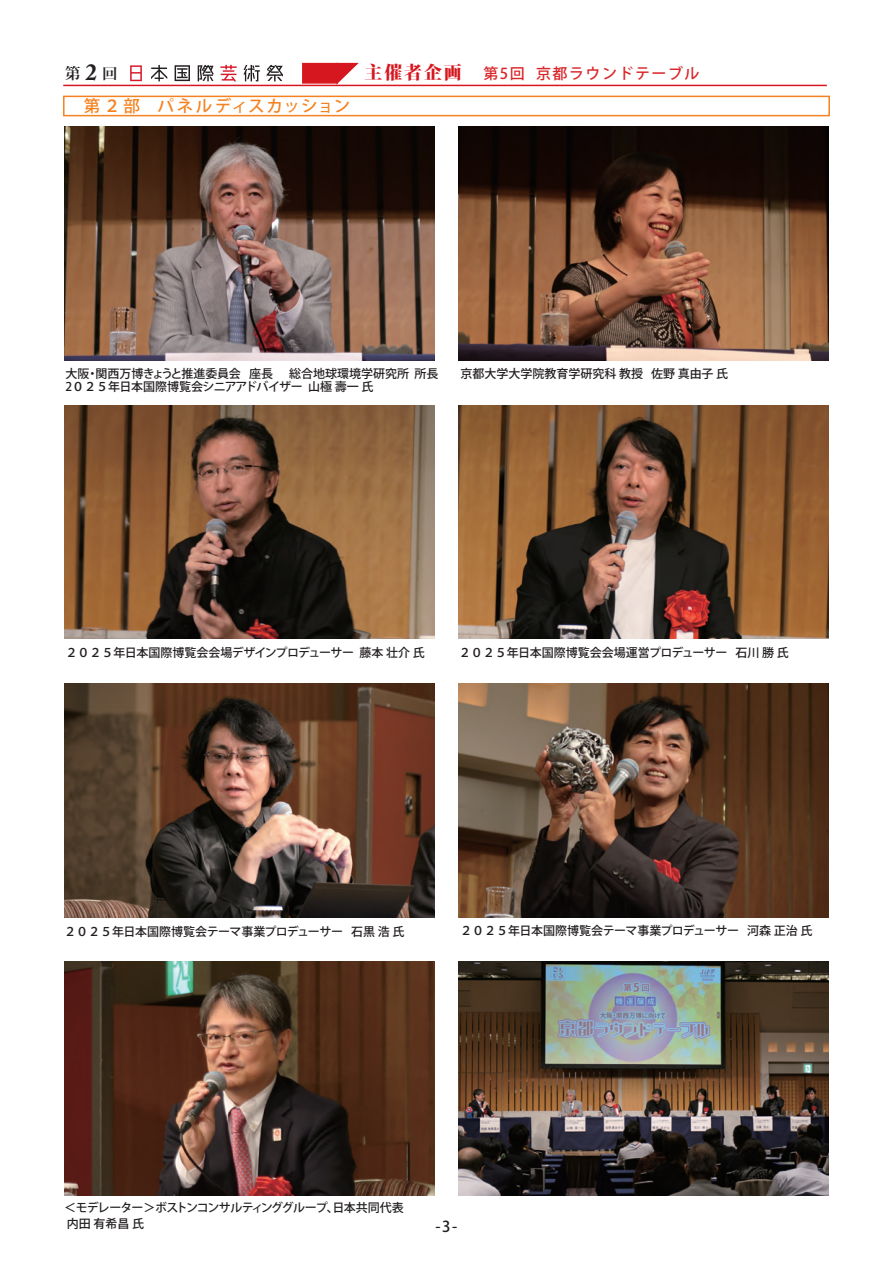
<style>
.page{position:relative;width:893px;height:1263px;background:#fff}
.page>*{position:absolute;margin:0;border:0;box-sizing:border-box;transform-origin:0 0}
.t1{font:500 16.5px "Koz Go Pr 6 N";letter-spacing:.085em;color:#f58220}
.t2{font:700 15.45px "Koz Min Pr 6 N";color:#231f20}
.t3{font:500 15px "Koz Go Pr 6 N";letter-spacing:.1em;color:#d92428}
.t4{font:500 15px "Koz Go Pr 6 N";color:#231f20}
.t5{font:500 12px/13.5px "Koz Go Pr 6 N";color:#231f20}
.t6{font:500 12px/16.5px "Koz Go Pr 6 N";letter-spacing:-.065em;color:#231f20}
.t7{font:500 12px "Koz Go Pr 6 N";letter-spacing:-.02em;color:#231f20}
.t8{font:500 12px "Koz Go Pr 6 N";letter-spacing:-.025em;color:#231f20}
.s1{font-family:"Adobe Caslon Pro";font-size:23.1px}
.s2{font-family:"Koz Min Pr 6 N";font-weight:800;font-size:18px;color:#d7171f}
</style>
<div class="page">
<img style="left:65px;top:405px;width:370px;height:234px">
<img style="left:458px;top:405px;width:370px;height:234px">
<img style="left:65px;top:683px;width:370px;height:234px">
<img style="left:458px;top:683px;width:370px;height:234px">
<img style="left:65px;top:962px;width:370px;height:234px">
<img style="left:458px;top:962px;width:370px;height:234px">
<svg style="left:130px;top:65px;width:12px;height:16px"></svg>
<svg style="left:151px;top:65px;width:16px;height:16px"></svg>
<svg style="left:175px;top:65px;width:15px;height:16px"></svg>
<svg style="left:198px;top:65px;width:16px;height:16px"></svg>
<svg style="left:220px;top:65px;width:17px;height:16px"></svg>
<svg style="left:243px;top:65px;width:17px;height:16px"></svg>
<svg style="left:267px;top:65px;width:16px;height:16px"></svg>
<hr style="left:63px;top:85px;width:764px;height:1px;background:#d7171f">
<div style="left:302px;top:63px;width:36px;height:21px;background:#d7171f;border:2px solid #d7171f"></div>
<svg style="left:335px;top:62px;width:26px;height:23px"></svg>
<div style="left:63px;top:96px;width:767px;height:20px;border:2px solid #f58220"></div>
<img style="left:65px;top:127px;width:370px;height:233px">
<img style="left:458px;top:127px;width:370px;height:233px">
<p class="t2" style="left:65px;top:65px;width:54px">第<span class="s1">2</span>回</p>
<p class="t3" style="left:365px;top:66px;width:336px"><span class="s2">主催者企画</span> 第5回 京都ラウンドテーブル</p>
<h1 class="t1" style="left:84px;top:97px;width:268px">第２部 パネルディスカッション</h1>
<p class="t5" style="left:65px;top:367px;width:375px;text-indent:224px">総合地球環境学研究所 所長<br>2０２５年日本国際博覧会シニアアドバイザー 山極 壽一 氏　　</p>
<p class="t5" style="left:460px;top:367px;width:269px">京都大学大学院教育学研究科 教授 佐野 真由子 氏</p>
<p class="t5" style="left:65px;top:367px;width:209px">大阪・関西万博きょうと推進委員会 座長</p>
<p class="t5" style="left:65px;top:646px;width:361px">２０２５年日本国際博覧会会場デザインプロデューサー 藤本 壮介 氏</p>
<p class="t5" style="left:459px;top:646px;width:332px">２０２５年日本国際博覧会会場運営プロデューサー 石川 勝 氏</p>
<p class="t8" style="left:64px;top:924px;width:342px">２０２５年日本国際博覧会テーマ事業プロデューサー 石黒 浩 氏</p>
<p class="t7" style="left:460px;top:924px;width:354px">２０２５年日本国際博覧会テーマ事業プロデューサー 河森 正治 氏</p>
<p class="t6" style="left:64px;top:1199px;width:341px">＜モデレーター＞ボストンコンサルティンググループ、日本共同代表内田 有希昌 氏</p>
<p class="t4" style="left:436px;top:1218px;width:23px">-3-</p>
</div>
